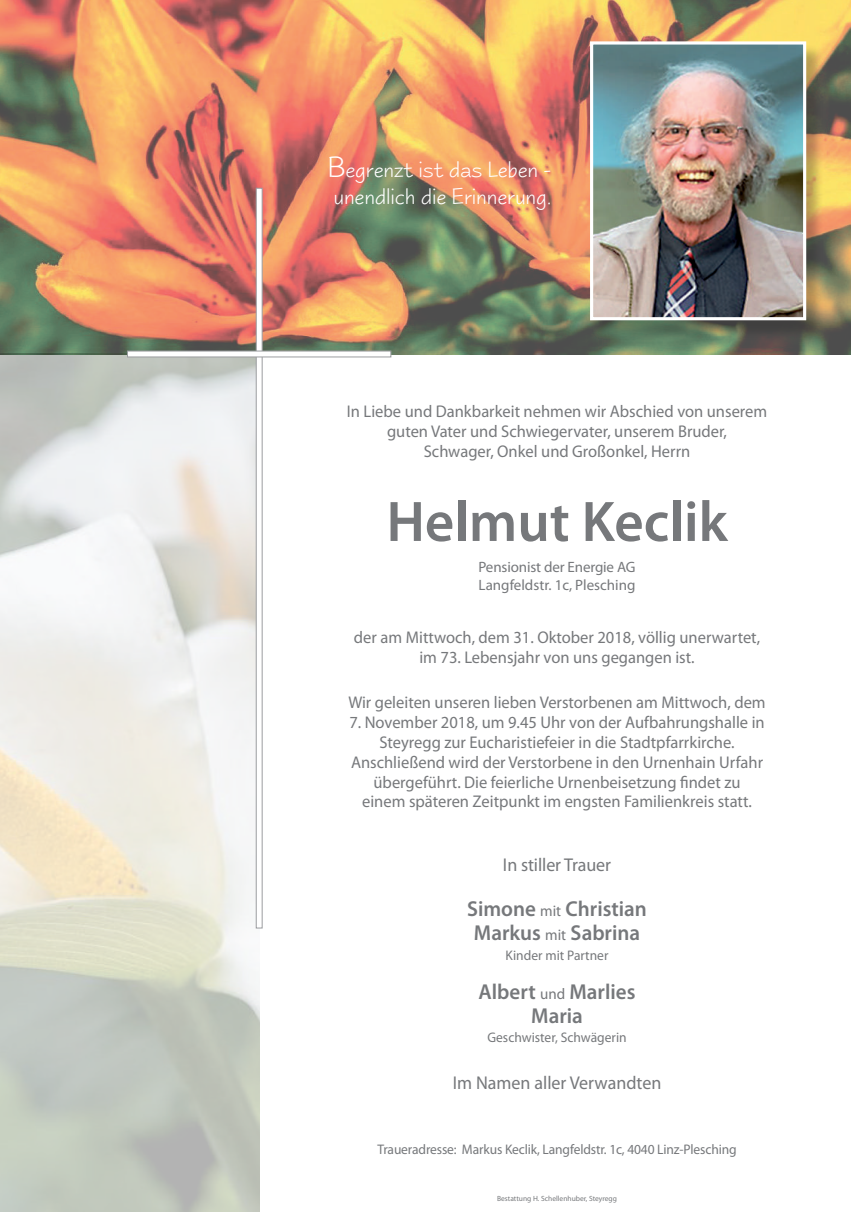
<style>
.page{position:relative;width:851px;height:1212px;background:#fff}
.page>*{position:absolute;margin:0;border:0;box-sizing:border-box;transform-origin:0 0}
.t1{font:600 57.6px "Myriad Pro";color:#76787b}
.t2{font:22.5px/27px "Taffy";letter-spacing:-.01em;color:#fff}
.t3{font:600 21.6px/24px "Myriad Pro";color:#76787b;text-align:center}
.t4{font:18.6px "Myriad Pro";color:#76787b}
.t5{font:16.95px/19.8px "Myriad Pro";color:#76787b;text-align:center}
.t6{font:15px/18px "Myriad Pro";letter-spacing:-.01em;color:#76787b}
.t7{font:13.95px "Myriad Pro";letter-spacing:-.01em;color:#76787b}
.t8{font:7.5px "Myriad Pro";color:#76787b}
.s1{font-size:30px}
.s2{font-weight:400;font-size:15.45px}
</style>
<div class="page">
<img style="left:0;top:0;width:850px;height:354px">
<div style="left:591px;top:45px;width:238px;height:301px;background:#231f20;opacity:.3"></div>
<img style="left:594px;top:45px;width:208px;height:271px">
<div style="left:590px;top:41px;width:216px;height:279px;border:3px solid #fff"></div>
<img style="left:0;top:353px;width:259px;height:859px">
<svg style="left:256px;top:188px;width:6px;height:740px"></svg>
<svg style="left:127px;top:351px;width:264px;height:6px"></svg>
<h2 class="t2" style="left:327px;top:156px;width:225px"><span class="s1">B</span>egrenzt ist das Leben - unendlich die Erinnerung.</h2>
<p class="t5" style="left:347px;top:401px;width:422px">In Liebe und Dankbarkeit nehmen wir Abschied von unserem guten Vater und Schwiegervater, unserem Bruder,<br>Schwager, Onkel und Großonkel, Herrn</p>
<h1 class="t1" style="left:386px;top:485px;width:342px">Helmut Keclik</h1>
<p class="t6" style="left:478px;top:558px;width:159px">Pensionist der Energie AG<br>Langfeldstr. 1c, Plesching</p>
<p class="t5" style="left:354px;top:627px;width:407px">der am Mittwoch, dem 31. Oktober 2018, völlig unerwartet, im 73. Lebensjahr von uns gegangen ist.</p>
<p class="t5" style="left:348px;top:692px;width:419px">Wir geleiten unseren lieben Verstorbenen am Mittwoch, dem</p>
<p class="t5" style="left:349px;top:712px;width:417px">7. November 2018, um 9.45 Uhr von der Aufbahrungshalle in Steyregg zur Eucharistiefeier in die Stadtpfarrkirche.<br>Anschließend wird der Verstorbene in den Urnenhain Urfahr übergeführt. Die feierliche Urnenbeisetzung findet zu<br>einem späteren Zeitpunkt im engsten Familienkreis statt.</p>
<p class="t4" style="left:503px;top:853px;width:110px">In stiller Trauer</p>
<p class="t3" style="left:467px;top:896px;width:181px">Simone <span class="s2">mit</span> Christian<br>Markus <span class="s2">mit</span> Sabrina</p>
<p class="t7" style="left:505px;top:946px;width:104px">Kinder mit Partner</p>
<p class="t3" style="left:478px;top:979px;width:158px">Albert <span class="s2">und</span> Marlies<br>Maria</p>
<p class="t7" style="left:487px;top:1029px;width:141px">Geschwister, Schwägerin</p>
<p class="t4" style="left:452px;top:1071px;width:210px">Im Namen aller Verwandten</p>
<p class="t7" style="left:377px;top:1141px;width:360px">Traueradresse: Markus Keclik, Langfeldstr. 1c, 4040 Linz-Plesching</p>
<p class="t8" style="left:497px;top:1193px;width:121px">Bestattung H. Schellenhuber, Steyregg</p>
</div>
